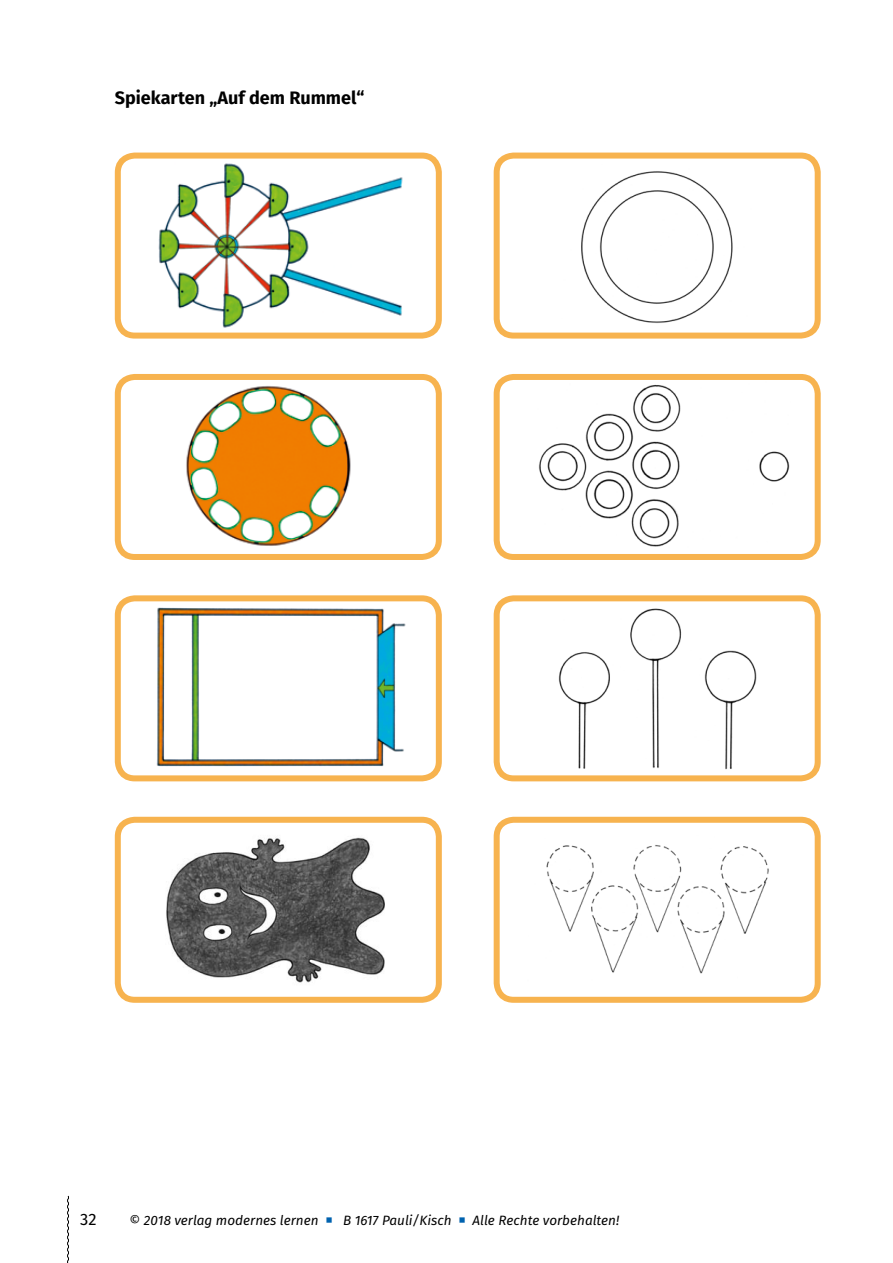
<style>
.page{position:relative;width:893px;height:1263px;background:#fff}
.page>*{position:absolute;margin:0;border:0;box-sizing:border-box;transform-origin:0 0}
.t1{font:700 18px "Fira Sans";color:#000}
.t2{font:16.5px "Fira Sans";color:#000}
.t3{font:italic 13.5px "Fira Sans";color:#000}
.s1{color:#0062af}
</style>
<div class="page">
<svg style="left:67px;top:1195px;width:2px;height:68px"></svg>
<div style="left:115px;top:153px;width:327px;height:186px;border:6px solid #f7b34f;border-radius:17px"></div>
<div style="left:494px;top:153px;width:327px;height:186px;border:6px solid #f7b34f;border-radius:17px"></div>
<div style="left:115px;top:374px;width:327px;height:186px;border:6px solid #f7b34f;border-radius:17px"></div>
<div style="left:494px;top:374px;width:327px;height:186px;border:6px solid #f7b34f;border-radius:17px"></div>
<div style="left:115px;top:595px;width:327px;height:186px;border:6px solid #f7b34f;border-radius:17px"></div>
<div style="left:494px;top:595px;width:327px;height:186px;border:6px solid #f7b34f;border-radius:17px"></div>
<div style="left:115px;top:817px;width:327px;height:186px;border:6px solid #f7b34f;border-radius:17px"></div>
<div style="left:494px;top:817px;width:327px;height:186px;border:6px solid #f7b34f;border-radius:17px"></div>
<img style="left:158px;top:163px;width:245px;height:165px">
<img style="left:186px;top:386px;width:165px;height:160px">
<img style="left:156px;top:607px;width:250px;height:160px">
<img style="left:166px;top:837px;width:219px;height:146px">
<img style="left:581px;top:171px;width:152px;height:152px">
<img style="left:538px;top:385px;width:252px;height:162px">
<img style="left:558px;top:608px;width:199px;height:162px">
<img style="left:546px;top:845px;width:223px;height:129px">
<h1 class="t1" style="left:115px;top:83px;width:251px">Spiekarten „Auf dem Rummel“</h1>
<p class="t2" style="left:80px;top:1207px;width:18px">32</p>
<p class="t3" style="left:130px;top:1210px;width:491px">© 2018 verlag modernes lernen <span class="s1">○</span> B 1617 Pauli/Kisch <span class="s1">○</span> Alle Rechte vorbehalten!</p>
</div>
